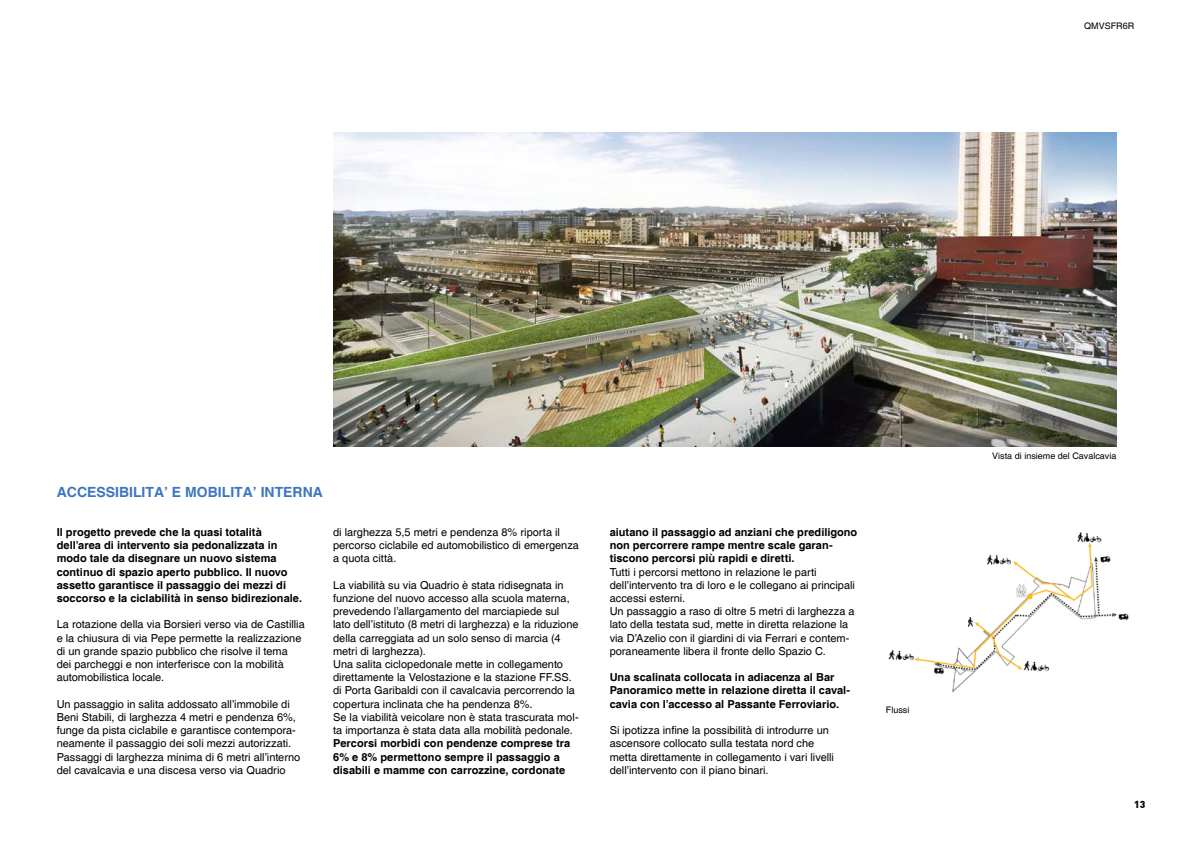
<style>
.page{position:relative;width:1191px;height:842px;background:#fff}
.page>*{position:absolute;margin:0;border:0;box-sizing:border-box;transform-origin:0 0}
.t1{font:700 14px "Helvetica";color:#3d75c0}
.t2{font:11px/13.2px "Helvetica";color:#000}
.t3{font:700 11px/13.2px "Helvetica";letter-spacing:.005em;color:#000}
.t4{font:900 10px "DIN";color:#000}
.t5{font:9px "Helvetica";color:#000}
</style>
<div class="page">
<img style="left:333px;top:132px;width:783px;height:314px">
<img style="left:888px;top:532px;width:241px;height:160px">
<p class="t5" style="left:1084px;top:21px;width:52px">QMVSFR6R</p>
<p class="t1" style="left:57px;top:483px;width:268px">ACCESSIBILITA’ E MOBILITA’ INTERNA</p>
<p class="t3" style="left:57px;top:526px;width:247px">Il progetto prevede che la quasi totalità dell’area di intervento sia pedonalizzata in modo tale da disegnare un nuovo sistema continuo di spazio aperto pubblico. Il nuovo assetto garantisce il passaggio dei mezzi di soccorso e la ciclabilità in senso bidirezionale.</p>
<p class="t2" style="left:57px;top:618px;width:249px">La rotazione della via Borsieri verso via de Castillia e la chiusura di via Pepe permette la realizzazione di un grande spazio pubblico che risolve il tema dei parcheggi e non interferisce con la mobilità automobilistica locale.</p>
<p class="t2" style="left:57px;top:698px;width:245px">Un passaggio in salita addossato all’immobile di Beni Stabili, di larghezza 4 metri e pendenza 6%, funge da pista ciclabile e garantisce contempora&shy;neamente il passaggio dei soli mezzi autorizzati.<br>Passaggi di larghezza minima di 6 metri all’interno del cavalcavia e una discesa verso via Quadrio</p>
<p class="t2" style="left:333px;top:526px;width:247px">di larghezza 5,5 metri e pendenza 8% riporta il percorso ciclabile ed automobilistico di emergenza a quota città.</p>
<p class="t2" style="left:333px;top:579px;width:247px">La viabilità su via Quadrio è stata ridisegnata in funzione del nuovo accesso alla scuola materna, prevedendo l’allargamento del marciapiede sul lato dell’istituto (8 metri di larghezza) e la riduzione della carreggiata ad un solo senso di marcia (4 metri di larghezza).<br>Una salita ciclopedonale mette in collegamento direttamente la Velostazione e la stazione FF.SS. di Porta Garibaldi con il cavalcavia percorrendo la copertura inclinata che ha pendenza 8%.<br>Se la viabilità veicolare non è stata trascurata mol&shy;ta importanza è stata data alla mobilità pedonale.</p>
<p class="t3" style="left:333px;top:737px;width:239px">Percorsi morbidi con pendenze comprese tra<br>6% e 8% permettono sempre il passaggio a disabili e mamme con carrozzine, cordonate</p>
<p class="t3" style="left:609px;top:526px;width:249px">aiutano il passaggio ad anziani che prediligono non percorrere rampe mentre scale garan&shy;tiscono percorsi più rapidi e diretti.</p>
<p class="t2" style="left:609px;top:566px;width:247px">Tutti i percorsi mettono in relazione le parti dell’intervento tra di loro e le collegano ai principali accessi esterni.<br>Un passaggio a raso di oltre 5 metri di larghezza a lato della testata sud, mette in diretta relazione la via D’Azelio con il giardini di via Ferrari e contem&shy;poraneamente libera il fronte dello Spazio C.</p>
<p class="t3" style="left:609px;top:671px;width:242px">Una scalinata collocata in adiacenza al Bar<br>Panoramico mette in relazione diretta il caval&shy;cavia con l’accesso al Passante Ferroviario.</p>
<p class="t2" style="left:609px;top:724px;width:226px">Si ipotizza infine la possibilità di introdurre un ascensore collocato sulla testata nord che metta direttamente in collegamento i vari livelli dell’intervento con il piano binari.</p>
<p class="t5" style="left:886px;top:705px;width:25px">Flussi</p>
<p class="t5" style="left:992px;top:450px;width:126px">Vista di insieme del Cavalcavia</p>
<p class="t4" style="left:1134px;top:798px;width:13px">13</p>
</div>
